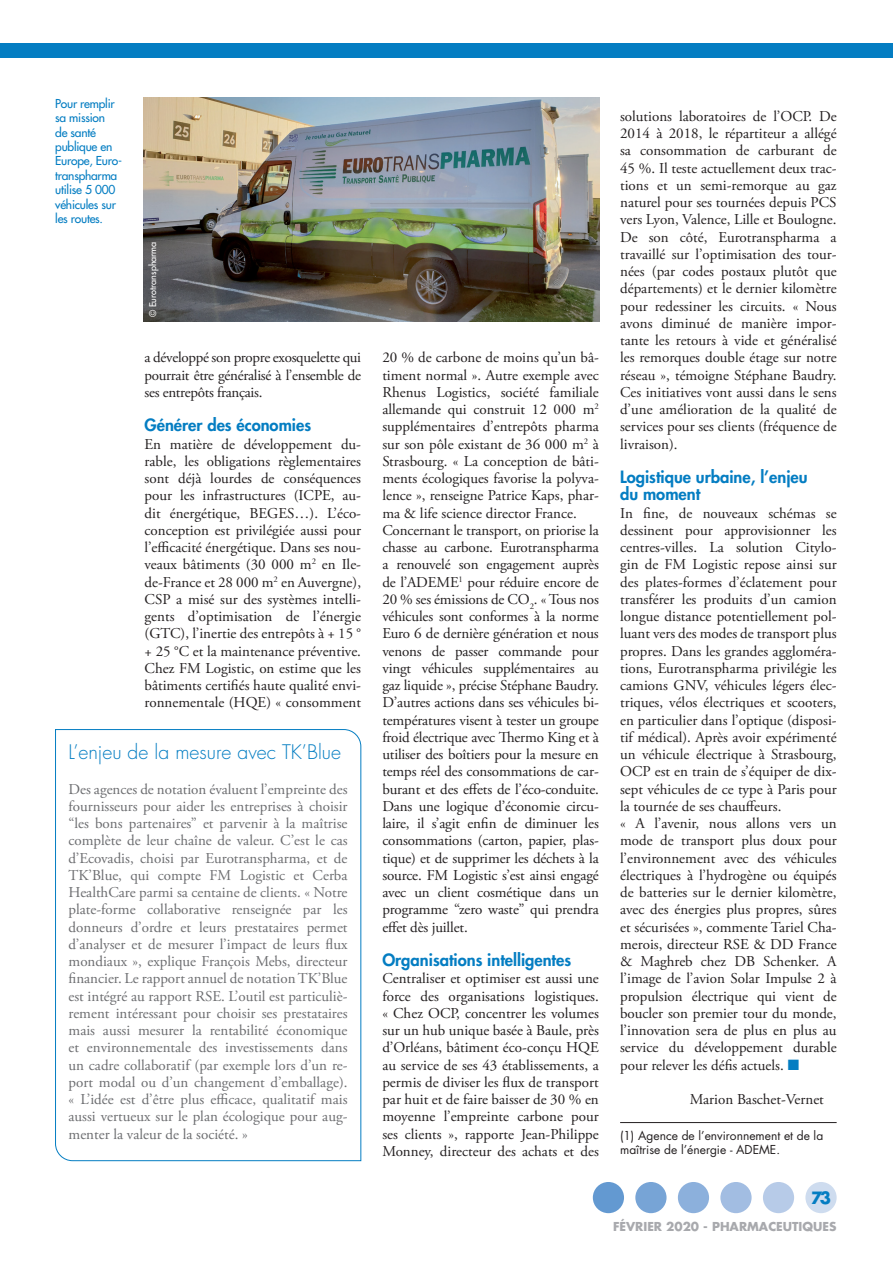
<style>
.page{position:relative;width:893px;height:1263px;background:#fff}
.page>*{position:absolute;margin:0;border:0;box-sizing:border-box;transform-origin:0 0}
.t1{font:300 19.5px "Futura Std";color:#047dc2}
.t2{font:800 16.5px/17.2px "Futura Std";color:#047dc2}
.t3{font:700 16.5px "Futura Std";color:#047dc2}
.t4{font:15px/17.2px "Adobe Garamond Pro";color:#231f20;text-align:justify}
.t5{font:15px/17.2px "Adobe Garamond Pro";color:#6c6d70;text-align:justify}
.t6{font:500 12px/14.4px "Futura Std";letter-spacing:-.02em;color:#047dc2}
.t7{font:12px/14.4px "Futura Std";color:#231f20}
.t8{font:700 12px "Futura Std";color:#a8a9ad}
.t9{font:500 9px "Futura Std";color:#fff}
.s1{color:#047dc2}
</style>
<div class="page">
<div style="left:805px;top:1182px;width:32px;height:31px;background:#cedcef;border-radius:50%"></div>
<div style="left:763px;top:1182px;width:31px;height:31px;background:#b7cbe8;border-radius:50%"></div>
<div style="left:720px;top:1182px;width:32px;height:31px;background:#a2bde2;border-radius:50%"></div>
<div style="left:678px;top:1182px;width:31px;height:31px;background:#8cb0dc;border-radius:50%"></div>
<div style="left:635px;top:1182px;width:31px;height:31px;background:#77a4d6;border-radius:50%"></div>
<div style="left:593px;top:1182px;width:31px;height:31px;background:#6399d1;border-radius:50%"></div>
<div style="left:0;top:43px;width:893px;height:15px;background:#047dc2"></div>
<hr style="left:620px;top:1122px;width:217px;height:1px;background:#231f20">
<svg style="left:55px;top:729px;width:306px;height:432px"></svg>
<img style="left:144px;top:98px;width:456px;height:223px">
<p class="t6" style="left:55px;top:96px;width:68px">Pour remplir sa mission<br>de santé publique en<br>Europe, Euro&shy;transpharma utilise 5 000 véhicules sur les routes.</p>
<p class="t9" style="left:147px;top:317px;width:77px;rotate:-90deg">© Eurotranspharma</p>
<p class="t4" style="left:145px;top:349px;width:218px">a développé son propre exosquelette qui pourrait être généralisé à l’ensemble de ses entrepôts français.</p>
<p class="t2" style="left:145px;top:417px;width:168px">Générer des économies</p>
<p class="t4" style="left:145px;top:436px;width:218px">En matière de développement du&shy;rable, les obligations règlementaires sont déjà lourdes de conséquences pour les infrastructures (ICPE, au&shy;dit énergétique, BEGES…). L’éco&shy;conception est privilégiée aussi pour l’efficacité énergétique. Dans ses nou&shy;veaux bâtiments (30 000 m<sup>2</sup> en Ile&shy;de-France et 28 000 m<sup>2</sup> en Auvergne), CSP a misé sur des systèmes intelli&shy;gents d’optimisation de l’énergie (GTC), l’inertie des entrepôts à + 15 ° + 25 °C et la maintenance préventive.<br>Chez FM Logistic, on estime que les bâtiments certifiés haute qualité envi&shy;ronnementale (HQE) « consomment</p>
<h1 class="t1" style="left:69px;top:740px;width:274px">L’enjeu de la mesure avec TK’Blue</h1>
<p class="t5" style="left:69px;top:781px;width:281px">Des agences de notation évaluent l’empreinte des fournisseurs pour aider les entreprises à choisir “les bons partenaires” et parvenir à la maîtrise complète de leur chaîne de valeur. C’est le cas d’Ecovadis, choisi par Eurotranspharma, et de TK’Blue, qui compte FM Logistic et Cerba HealthCare parmi sa centaine de clients. « Notre plate-forme collaborative renseignée par les donneurs d’ordre et leurs prestataires permet d’analyser et de mesurer l’impact de leurs flux mondiaux », explique François Mebs, directeur financier. Le rapport annuel de notation TK’Blue est intégré au rapport RSE. L’outil est particuliè&shy;rement intéressant pour choisir ses prestataires mais aussi mesurer la rentabilité économique et environnementale des investissements dans un cadre collaboratif (par exemple lors d’un re&shy;port modal ou d’un changement d’emballage). « L’idée est d’être plus efficace, qualitatif mais aussi vertueux sur le plan écologique pour aug&shy;menter la valeur de la société. »</p>
<p class="t4" style="left:382px;top:349px;width:218px;text-align:left">20 % de carbone de moins qu’un bâ&shy;timent normal ». Autre exemple avec Rhenus Logistics, société familiale allemande qui construit 12 000 m<sup>2 </sup>supplémentaires d’entrepôts pharma sur son pôle existant de 36 000 m<sup>2</sup> à Strasbourg. « La conception de bâti&shy;ments écologiques favorise la polyva&shy;lence », renseigne Patrice Kaps, phar&shy;ma &amp; life science director France.<br>Concernant le transport, on priorise la chasse au carbone. Eurotranspharma a renouvelé son engagement auprès de l’ADEME<sup>1</sup> pour réduire encore de 20 % ses émissions de CO<sub>2</sub>. « Tous nos véhicules sont conformes à la norme Euro 6 de dernière génération et nous venons de passer commande pour vingt véhicules supplémentaires au gaz liquide », précise Stéphane Baudry.<br>D’autres actions dans ses véhicules bi&shy;températures visent à tester un groupe froid électrique avec Thermo King et à utiliser des boîtiers pour la mesure en temps réel des consommations de car&shy;burant et des effets de l’éco-conduite.<br>Dans une logique d’économie circu&shy;laire, il s’agit enfin de diminuer les consommations (carton, papier, plas&shy;tique) et de supprimer les déchets à la source. FM Logistic s’est ainsi engagé avec un client cosmétique dans un programme “zero waste” qui prendra effet dès juillet.</p>
<p class="t2" style="left:382px;top:951px;width:190px">Organisations intelligentes</p>
<p class="t4" style="left:382px;top:970px;width:218px">Centraliser et optimiser est aussi une force des organisations logistiques. « Chez OCP, concentrer les volumes sur un hub unique basée à Baule, près d’Orléans, bâtiment éco-conçu HQE au service de ses 43 établissements, a permis de diviser les flux de transport par huit et de faire baisser de 30 % en moyenne l’empreinte carbone pour ses clients », rapporte Jean-Philippe Monney, directeur des achats et des</p>
<p class="t4" style="left:620px;top:108px;width:218px">solutions laboratoires de l’OCP. De 2014 à 2018, le répartiteur a allégé sa consommation de carburant de 45 %. Il teste actuellement deux trac&shy;tions et un semi-remorque au gaz naturel pour ses tournées depuis PCS vers Lyon, Valence, Lille et Boulogne.<br>De son côté, Eurotranspharma a travaillé sur l’optimisation des tour&shy;nées (par codes postaux plutôt que départements) et le dernier kilomètre pour redessiner les circuits. « Nous avons diminué de manière impor&shy;tante les retours à vide et généralisé les remorques double étage sur notre réseau », témoigne Stéphane Baudry.<br>Ces initiatives vont aussi dans le sens d’une amélioration de la qualité de services pour ses clients (fréquence de livraison).</p>
<p class="t2" style="left:620px;top:468px;width:189px">Logistique urbaine, l’enjeu du moment</p>
<p class="t4" style="left:620px;top:505px;width:218px;text-align:left">In fine, de nouveaux schémas se dessinent pour approvisionner les centres-villes. La solution Citylo&shy;gin de FM Logistic repose ainsi sur des plates-formes d’éclatement pour transférer les produits d’un camion longue distance potentiellement pol&shy;luant vers des modes de transport plus propres. Dans les grandes aggloméra&shy;tions, Eurotranspharma privilégie les camions GNV, véhicules légers élec&shy;triques, vélos électriques et scooters, en particulier dans l’optique (disposi&shy;tif médical). Après avoir expérimenté un véhicule électrique à Strasbourg, OCP est en train de s’équiper de dix&shy;sept véhicules de ce type à Paris pour la tournée de ses chauffeurs.<br>« A l’avenir, nous allons vers un mode de transport plus doux pour l’environnement avec des véhicules électriques à l’hydrogène ou équipés de batteries sur le dernier kilomètre, avec des énergies plus propres, sûres et sécurisées », commente Tariel Cha&shy;merois, directeur RSE &amp; DD France &amp; Maghreb chez DB Schenker. A l’image de l’avion Solar Impulse 2 à propulsion électrique qui vient de boucler son premier tour du monde, l’innovation sera de plus en plus au service du développement durable pour relever les défis actuels. <span class="s1">■</span></p>
<p class="t4" style="left:690px;top:1091px;width:136px">Marion Baschet-Vernet</p>
<p class="t7" style="left:620px;top:1128px;width:205px">(1) Agence de l’environnement et de la maîtrise de l’énergie - ADEME.</p>
<p class="t3" style="left:811px;top:1187px;width:22px">73</p>
<p class="t8" style="left:613px;top:1219px;width:225px">FÉVRIER 2020 - PHARMACEUTIQUES</p>
</div>
